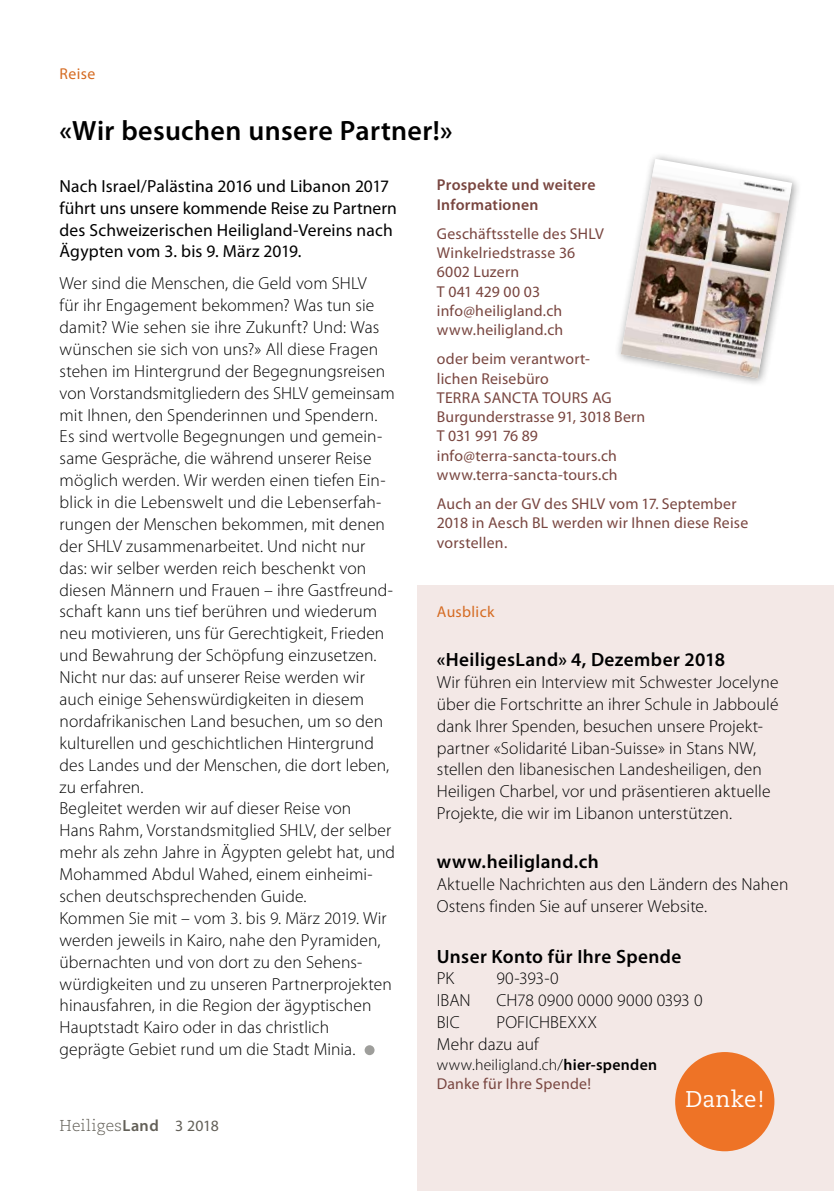
<style>
.page{position:relative;width:834px;height:1191px;background:#fff}
.page>*{position:absolute;margin:0;border:0;box-sizing:border-box;transform-origin:0 0}
.t1{font:600 28px "Myriad Pro";letter-spacing:.015em;color:#000}
.t2{font:22.75px "Caecilia";letter-spacing:.01em;color:#fff}
.t3{font:600 19.25px "Myriad Pro";letter-spacing:.02em;color:#000}
.t4{font:300 17.5px/21.9px "Myriad Pro";letter-spacing:.005em;color:#000}
.t5{font:17.5px/21.9px "Myriad Pro";letter-spacing:.005em;color:#000}
.t6{font:15.75px/19.2px "Myriad Pro";letter-spacing:.015em;color:#794640}
.t7{font:600 15.75px/19.2px "Myriad Pro";letter-spacing:.015em;color:#794640}
.t8{font:300 15.75px "Caecilia";letter-spacing:.03em;color:#625f57}
.t9{font:15.75px "Myriad Pro";letter-spacing:.02em;color:#d56b22}
.s1{font-family:"Myriad Pro";font-weight:600;font-size:16.1px}
.s2{font-family:"Myriad Pro";font-weight:400}
.s3{font-weight:300;color:#000}
.s4{font-weight:600;color:#000}
.s5{font-size:21px}
</style>
<div class="page">
<div style="left:417px;top:585px;width:416px;height:606px;background:#f3e8e6"></div>
<div style="left:675px;top:1052px;width:99px;height:99px;background:#ee7326;border-radius:50%"></div>
<svg style="left:651px;top:159px;width:141px;height:70px"></svg>
<img style="left:620px;top:164px;width:171px;height:214px">
<div style="left:364px;top:1045px;width:10px;height:10px;background:#9e9e9b;border-radius:50%"></div>
<p class="t9" style="left:60px;top:64px;width:37px">Reise</p>
<h1 class="t1" style="left:60px;top:113px;width:394px">«Wir besuchen unsere Partner!»</h1>
<p class="t5" style="left:60px;top:175px;width:339px">Nach Israel/Palästina 2016 und Libanon 2017 führt uns unsere kommende Reise zu Partnern des Schweizerischen Heiligland-Vereins nach Ägypten vom 3. bis 9. März 2019.</p>
<p class="t4" style="left:60px;top:273px;width:337px">Wer sind die Menschen, die Geld vom SHLV<br>für ihr Engagement bekommen? Was tun sie damit? Wie sehen sie ihre Zukunft? Und: Was wünschen sie sich von uns?» All diese Fragen stehen im Hintergrund der Begegnungsreisen von Vorstandsmitgliedern des SHLV gemeinsam mit Ihnen, den Spenderinnen und Spendern.<br>Es sind wertvolle Begegnungen und gemein&shy;same Gespräche, die während unserer Reise möglich werden. Wir werden einen tiefen Ein&shy;blick in die Lebenswelt und die Lebenserfah&shy;rungen der Menschen bekommen, mit denen der SHLV zusammenarbeitet. Und nicht nur das: wir selber werden reich beschenkt von diesen Männern und Frauen – ihre Gastfreund&shy;schaft kann uns tief berühren und wiederum neu motivieren, uns für Gerechtigkeit, Frieden und Bewahrung der Schöpfung einzusetzen.<br>Nicht nur das: auf unserer Reise werden wir auch einige Sehenswürdigkeiten in diesem nordafrikanischen Land besuchen, um so den kulturellen und geschichtlichen Hintergrund des Landes und der Menschen, die dort leben, zu erfahren.<br>Begleitet werden wir auf dieser Reise von<br>Hans Rahm, Vorstandsmitglied SHLV, der selber mehr als zehn Jahre in Ägypten gelebt hat, und Mohammed Abdul Wahed, einem einheimi&shy;schen deutschsprechenden Guide.<br>Kommen Sie mit – vom 3. bis 9. März 2019. Wir werden jeweils in Kairo, nahe den Pyramiden, übernachten und von dort zu den Sehens&shy;würdigkeiten und zu unseren Partnerprojekten hinausfahren, in die Region der ägyptischen Hauptstadt Kairo oder in das christlich geprägte Gebiet rund um die Stadt Minia.</p>
<p class="t8" style="left:60px;top:1117px;width:161px">Heiliges<span class="s1">Land</span> <span class="s2">3 2018</span></p>
<p class="t7" style="left:437px;top:175px;width:160px">Prospekte und weitere<br>Informationen</p>
<p class="t6" style="left:437px;top:224px;width:168px">Geschäftsstelle des SHLV<br>Winkelriedstrasse 36<br>6002 Luzern<br>T 041 429 00 03 info@heiligland.ch www.heiligland.ch</p>
<p class="t6" style="left:437px;top:349px;width:210px">oder beim verantwort-<br>lichen Reisebüro<br>TERRA SANCTA TOURS AG<br>Burgunderstrasse 91, 3018 Bern<br>T 031 991 76 89 info@terra-sancta-tours.ch www.terra-sancta-tours.ch</p>
<p class="t6" style="left:437px;top:494px;width:313px">Auch an der GV des SHLV vom 17. September<br>2018 in Aesch BL werden wir Ihnen diese Reise vorstellen.</p>
<p class="t9" style="left:437px;top:602px;width:59px">Ausblick</p>
<p class="t3" style="left:437px;top:647px;width:290px">«HeiligesLand» 4, Dezember 2018</p>
<p class="t4" style="left:437px;top:671px;width:343px">Wir führen ein Interview mit Schwester Jocelyne über die Fortschritte an ihrer Schule in Jabboulé dank Ihrer Spenden, besuchen unsere Projekt&shy;partner «Solidarité Liban-Suisse» in Stans NW, stellen den libanesischen Landesheiligen, den Heiligen Charbel, vor und präsentieren aktuelle Projekte, die wir im Libanon unterstützen.</p>
<p class="t3" style="left:437px;top:849px;width:163px">www.heiligland.ch</p>
<p class="t4" style="left:437px;top:873px;width:353px">Aktuelle Nachrichten aus den Ländern des Nahen<br>Ostens finden Sie auf unserer Website.</p>
<p class="t3" style="left:437px;top:943px;width:246px">Unser Konto für Ihre Spende</p>
<p class="t4" style="left:437px;top:968px;width:19px">PK</p>
<p class="t4" style="left:496px;top:968px;width:64px">90-393-0</p>
<p class="t4" style="left:437px;top:989px;width:35px">IBAN</p>
<p class="t4" style="left:496px;top:989px;width:207px">CH78 0900 0000 9000 0393 0</p>
<p class="t4" style="left:437px;top:1011px;width:24px">BIC</p>
<p class="t4" style="left:437px;top:1011px;width:162px;text-indent:60px">POFICHBEXXX<br>Mehr dazu auf</p>
<p class="t6" style="left:437px;top:1054px;width:222px"><span class="s3">www.heiligland.ch/</span><span class="s4">hier-spenden<br></span>Danke für Ihre Spende!</p>
<h2 class="t2" style="left:685px;top:1086px;width:80px">Danke<span class="s5">!</span></h2>
</div>
